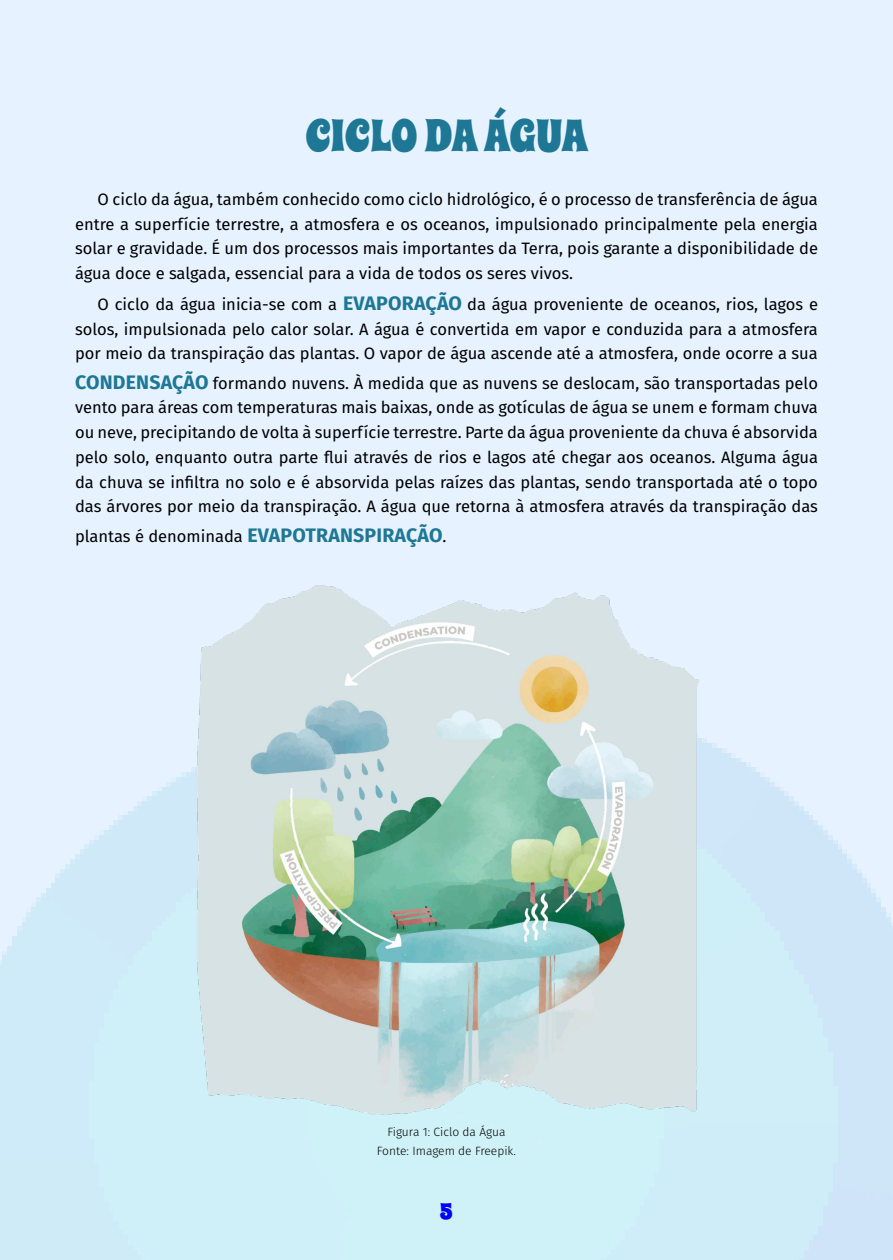
<style>
.page{position:relative;width:893px;height:1260px;background:#fff}
.page>*{position:absolute;margin:0;border:0;box-sizing:border-box;transform-origin:0 0}
.t1{font:45px "Spicy Rice";letter-spacing:-.01em;color:#1e7794}
.t2{font:22.5px "Spicy Rice";color:#00f}
.t3{font:16.5px/24.8px "Fira Sans";color:#000;text-align:justify}
.t4{font:300 12px/19.5px "Fira Sans";color:#000;text-align:center}
.s1{font-weight:700;font-size:19.5px;color:#1e7794}
</style>
<div class="page">
<div style="left:0;top:0;width:892px;height:1260px;background:linear-gradient(to bottom,#eef4ff,#cfecf8)"></div>
<img style="left:188px;top:572px;width:517px;height:552px">
<h1 class="t1" style="left:305px;top:105px;width:283px">CICLO DA ÁGUA</h1>
<p class="t3" style="left:75px;top:186px;width:744px;text-indent:23px">O ciclo da água, também conhecido como ciclo hidrológico, é o processo de transferência de água entre a superfície terrestre, a atmosfera e os oceanos, impulsionado principalmente pela energia solar e gravidade. É um dos processos mais importantes da Terra, pois garante a disponibilidade de água doce e salgada, essencial para a vida de todos os seres vivos.</p>
<p class="t3" style="left:75px;top:291px;width:744px;text-indent:22px">O ciclo da água inicia-se com a <span class="s1">EVAPORAÇÃO</span> da água proveniente de oceanos, rios, lagos e solos, impulsionada pelo calor solar. A água é convertida em vapor e conduzida para a atmosfera por meio da transpiração das plantas. O vapor de água ascende até a atmosfera, onde ocorre a sua</p>
<p class="t3" style="left:75px;top:370px;width:744px"><span class="s1">CONDENSAÇÃO</span> formando nuvens. À medida que as nuvens se deslocam, são transportadas pelo vento para áreas com temperaturas mais baixas, onde as gotículas de água se unem e formam chuva ou neve, precipitando de volta à superfície terrestre. Parte da água proveniente da chuva é absorvida pelo solo, enquanto outra parte flui através de rios e lagos até chegar aos oceanos. Alguma água da chuva se infiltra no solo e é absorvida pelas raízes das plantas, sendo transportada até o topo das árvores por meio da transpiração. A água que retorna à atmosfera através da transpiração das</p>
<p class="t3" style="left:75px;top:523px;width:373px">plantas é denominada <span class="s1">EVAPOTRANSPIRAÇÃO</span>.</p>
<p class="t4" style="left:377px;top:1122px;width:140px">Figura 1: Ciclo da Água<br>Fonte: Imagem de Freepik.</p>
<h2 class="t2" style="left:440px;top:1196px;width:15px">5</h2>
</div>
